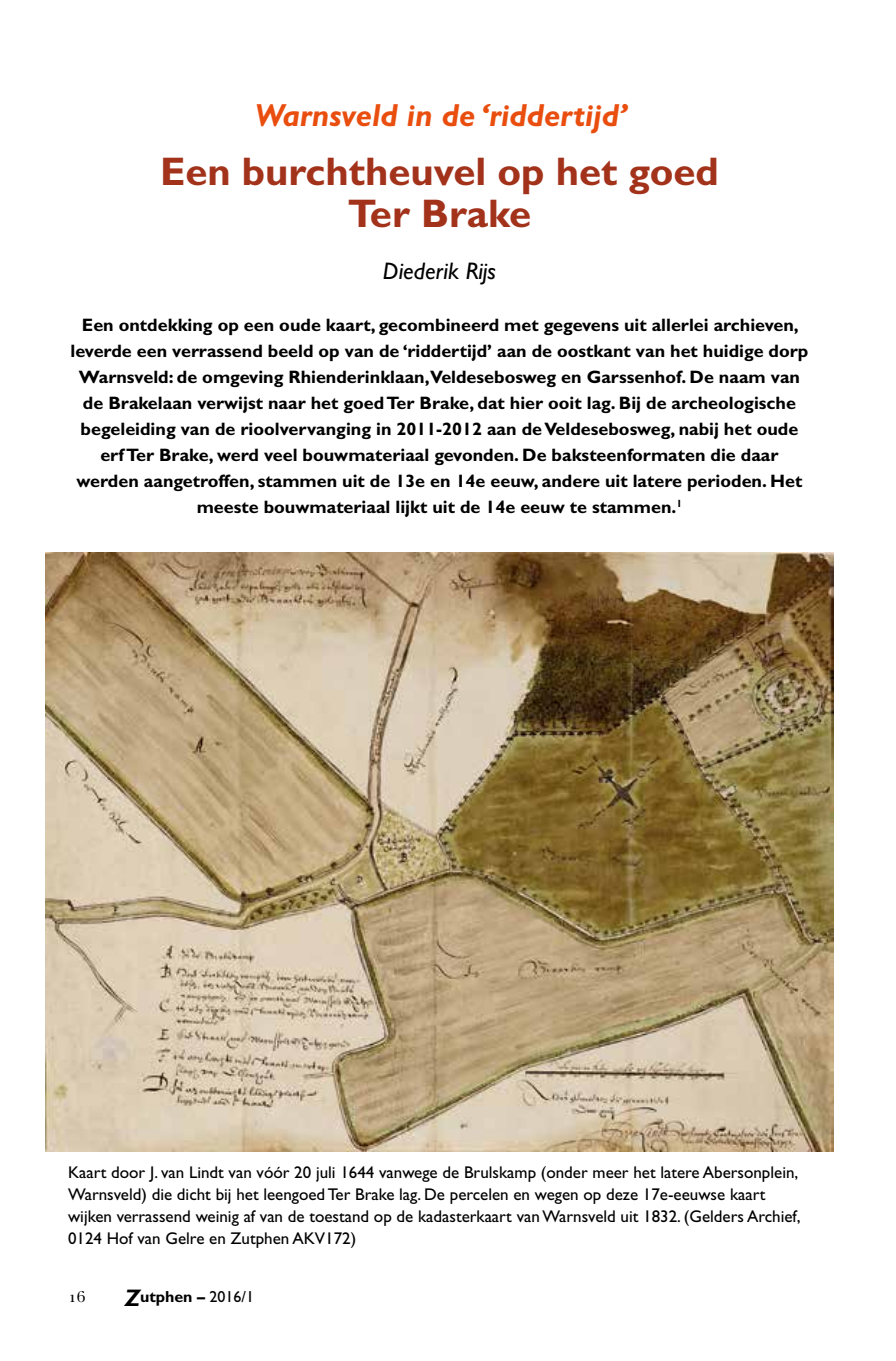
<style>
.page{position:relative;width:896px;height:1361px;background:#fff}
.page>*{position:absolute;margin:0;border:0;box-sizing:border-box;transform-origin:0 0}
.t1{font:700 40px/42px "Gill Sans";color:#a3321b;text-align:center}
.t2{font:italic 700 32px "Gill Sans";color:#e94e0f}
.t3{font:italic 24px "Gill Sans";color:#000}
.t4{font:700 18px/26px "Gill Sans";color:#000;text-align:center}
.t5{font:17px/22px "Gill Sans";color:#000}
.t6{font:700 16px "Gill Sans";color:#000}
.t7{font:16px "New Baskerville SC";color:#000}
.s1{font-style:italic;font-size:24px}
.s2{font-weight:400}
</style>
<div class="page">
<img style="left:46px;top:552px;width:787px;height:599px">
<h2 class="t2" style="left:255px;top:97px;width:374px">Warnsveld in de ‘riddertijd’</h2>
<h1 class="t1" style="left:160px;top:150px;width:560px">Een burchtheuvel op het goed<br>Ter Brake</h1>
<h3 class="t3" style="left:383px;top:257px;width:114px">Diederik Rijs</h3>
<p class="t4" style="left:71px;top:312px;width:739px">Een ontdekking op een oude kaart, gecombineerd met gegevens uit allerlei archieven, leverde een verrassend beeld op van de ‘riddertijd’ aan de oostkant van het huidige dorp Warnsveld: de omgeving Rhienderinklaan,Veldesebosweg en Garssenhof. De naam van de Brakelaan verwijst naar het goed Ter Brake, dat hier ooit lag. Bij de archeologische begeleiding van de rioolvervanging in 2011-2012 aan de Veldesebosweg, nabij het oude erf Ter Brake, werd veel bouwmateriaal gevonden. De baksteenformaten die daar werden aangetroffen, stammen uit de 13e en 14e eeuw, andere uit latere perioden. Het meeste bouwmateriaal lijkt uit de 14e eeuw te stammen.<sup>1</sup></p>
<p class="t5" style="left:68px;top:1161px;width:734px">Kaart door J. van Lindt van vóór 20 juli 1644 vanwege de Brulskamp (onder meer het latere Abersonplein, Warnsveld) die dicht bij het leengoed Ter Brake lag. De percelen en wegen op deze 17e-eeuwse kaart wijken verrassend weinig af van de toestand op de kadasterkaart van Warnsveld uit 1832. (Gelders Archief, 0124 Hof van Gelre en Zutphen AKV172)</p>
<p class="t7" style="left:68px;top:1287px;width:19px">16</p>
<p class="t6" style="left:125px;top:1287px;width:131px"><span class="s1">Z</span>utphen – <span class="s2">2016/1</span></p>
</div>
